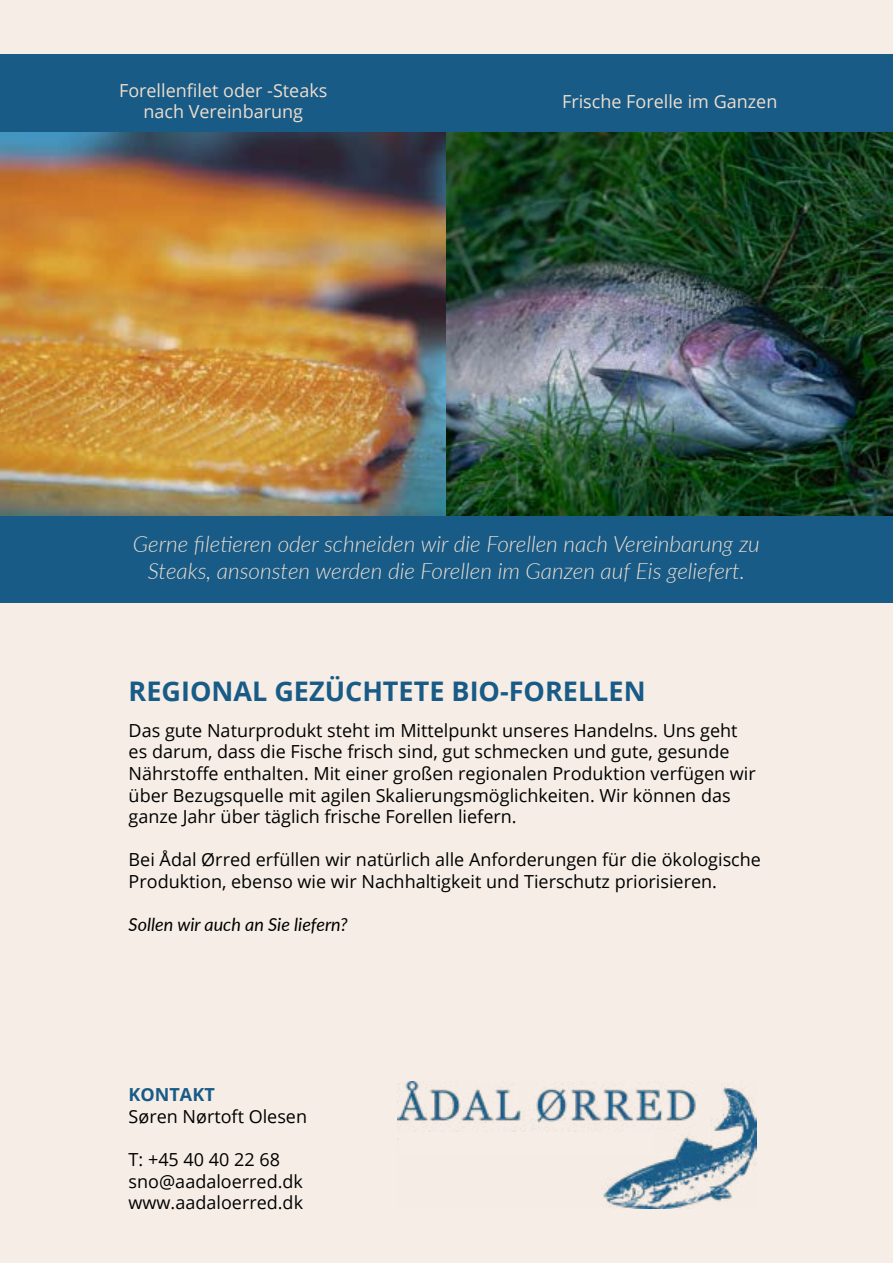
<style>
.page{position:relative;width:893px;height:1263px;background:#f6eee6}
.page>*{position:absolute;margin:0;border:0;box-sizing:border-box;transform-origin:0 0}
.t1{font:700 27px "Open Sans";color:#195b87}
.t2{font:italic 300 22.5px/27px "Lato";color:#ecdece;text-align:center}
.t3{font:18px/21.6px "Open Sans";color:#000}
.t4{font:18px/21.6px "Open Sans";color:#ecdece;text-align:center}
.t5{font:italic 18px "Lato";color:#000}
.t6{font:700 18px "Open Sans";color:#195b87}
</style>
<div class="page">
<img style="left:397px;top:1081px;width:359px;height:127px">
<div style="left:399px;top:1132px;width:255px;height:21px;background:#f6eee6"></div>
<div style="left:0;top:54px;width:893px;height:549px;background:#195b87"></div>
<img style="left:0;top:133px;width:893px;height:382px">
<p class="t4" style="left:119px;top:79px;width:210px">Forellenfilet oder -Steaks nach Vereinbarung</p>
<p class="t4" style="left:562px;top:90px;width:217px">Frische Forelle im Ganzen</p>
<p class="t2" style="left:133px;top:529px;width:628px">Gerne filetieren oder schneiden wir die Forellen nach Vereinbarung zu<br>Steaks, ansonsten werden die Forellen im Ganzen auf Eis geliefert.</p>
<h1 class="t1" style="left:129px;top:672px;width:518px">REGIONAL GEZÜCHTETE BIO-FORELLEN</h1>
<p class="t3" style="left:129px;top:719px;width:629px">Das gute Naturprodukt steht im Mittelpunkt unseres Handelns. Uns geht es darum, dass die Fische frisch sind, gut schmecken und gute, gesunde Nährstoffe enthalten. Mit einer großen regionalen Produktion verfügen wir über Bezugsquelle mit agilen Skalierungsmöglichkeiten. Wir können das ganze Jahr über täglich frische Forellen liefern.</p>
<p class="t3" style="left:129px;top:848px;width:634px">Bei Ådal Ørred erfüllen wir natürlich alle Anforderungen für die ökologische<br>Produktion, ebenso wie wir Nachhaltigkeit und Tierschutz priorisieren.</p>
<p class="t5" style="left:129px;top:912px;width:221px">Sollen wir auch an Sie liefern?</p>
<p class="t6" style="left:129px;top:1082px;width:88px">KONTAKT</p>
<p class="t3" style="left:129px;top:1105px;width:180px">Søren Nørtoft Olesen</p>
<p class="t3" style="left:129px;top:1148px;width:176px">T: +45 40 40 22 68 sno@aadaloerred.dk www.aadaloerred.dk</p>
</div>
